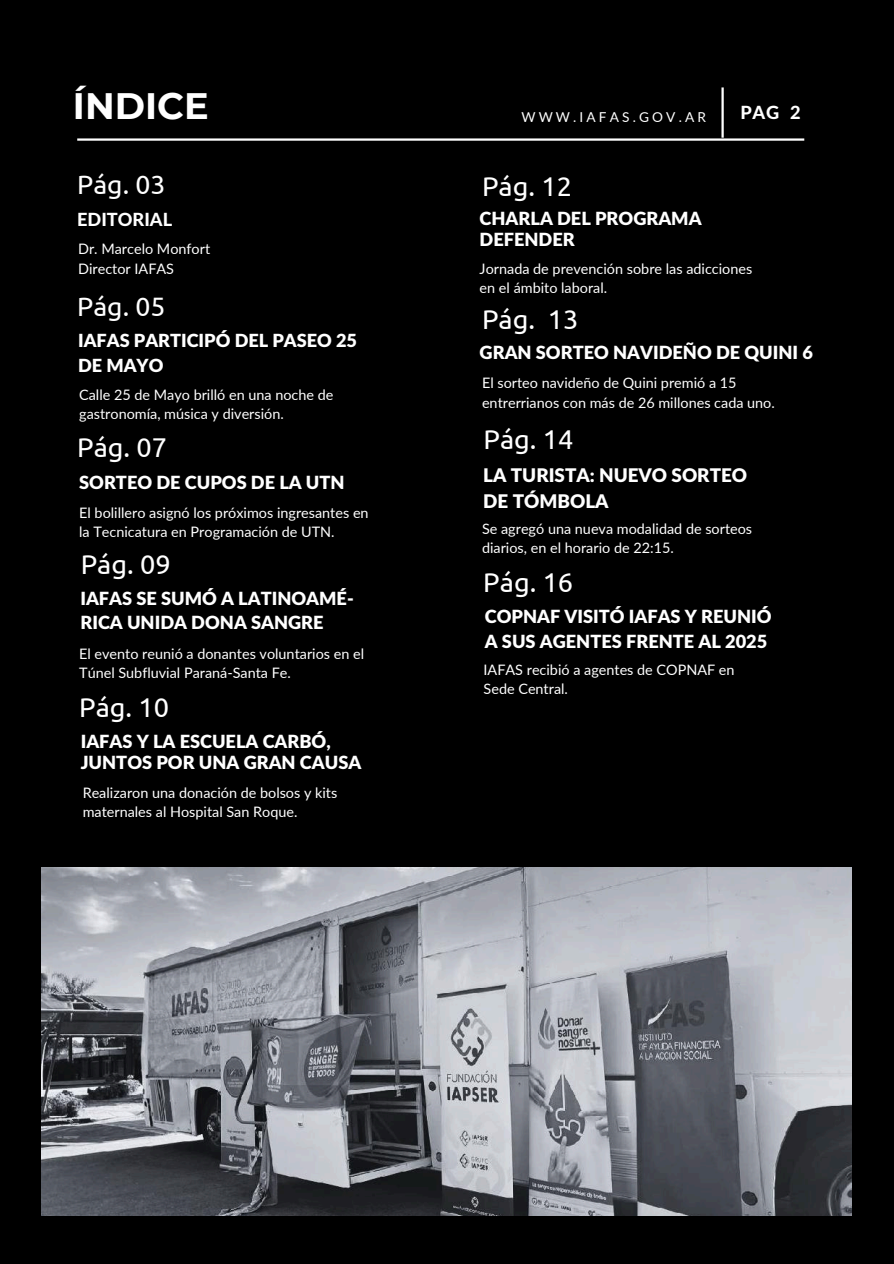
<style>
.page{position:relative;width:894px;height:1264px;background:#fff}
.page>*{position:absolute;margin:0;border:0;box-sizing:border-box;transform-origin:0 0}
.t1{font:700 36.75px "Montserrat";color:#fff}
.t2{font:27.15px "Ubuntu";color:#fff}
.t3{font:26.55px "Ubuntu";color:#fff}
.t4{font:900 18.75px/25.7px "Lato Latin";color:#fff}
.t5{font:900 18.15px/24.8px "Lato Latin";color:#fff}
.t6{font:800 18.15px "Lato Latin";color:#fff}
.t7{font:14.4px/19.2px "Lato";color:#fff}
.t8{font:13.65px "Lato";letter-spacing:.23em;color:#fff}
</style>
<div class="page">
<div style="left:0;top:0;width:893px;height:1263px;background:#000"></div>
<hr style="left:77px;top:138px;width:727px;height:3px;background:#fff">
<hr style="left:721px;top:87px;width:2px;height:51px;background:#fff">
<img style="left:42px;top:867px;width:809px;height:348px">
<h2 class="t1" style="left:73px;top:83px;width:137px">ÍNDICE</h2>
<h4 class="t3" style="left:77px;top:170px;width:90px">Pág. 03</h4>
<h3 class="t6" style="left:77px;top:211px;width:96px">EDITORIAL</h3>
<p class="t7" style="left:78px;top:239px;width:134px">Dr. Marcelo Monfort</p>
<h2 class="t7" style="left:78px;top:259px;width:97px">Director IAFAS</h2>
<p class="t3" style="left:77px;top:291px;width:90px">Pág. 05</p>
<h3 class="t5" style="left:78px;top:329px;width:280px">IAFAS PARTICIPÓ DEL PASEO 25<br>DE MAYO</h3>
<h2 class="t7" style="left:79px;top:385px;width:256px">Calle 25 de Mayo brilló en una noche de gastronomía, música y diversión.</h2>
<h2 class="t2" style="left:77px;top:431px;width:91px">Pág. 07</h2>
<p class="t5" style="left:79px;top:471px;width:267px">SORTEO DE CUPOS DE LA UTN</p>
<p class="t7" style="left:79px;top:502px;width:291px">El bolillero asignó los próximos ingresantes en la Tecnicatura en Programación de UTN.</p>
<h2 class="t2" style="left:81px;top:549px;width:91px">Pág. 09</h2>
<h3 class="t5" style="left:80px;top:586px;width:275px">IAFAS SE SUMÓ A LATINOAMÉ-<br>RICA UNIDA DONA SANGRE</h3>
<h2 class="t7" style="left:79px;top:643px;width:286px">El evento reunió a donantes voluntarios en el<br>Túnel Subfluvial Paraná-Santa Fe.</h2>
<h3 class="t2" style="left:79px;top:691px;width:91px">Pág. 10</h3>
<p class="t5" style="left:81px;top:731px;width:282px;line-height:21.3px">IAFAS Y LA ESCUELA CARBÓ,<br>JUNTOS POR UNA GRAN CAUSA</p>
<h2 class="t7" style="left:83px;top:783px;width:256px">Realizaron una donación de bolsos y kits maternales al Hospital San Roque.</h2>
<h1 class="t8" style="left:521px;top:108px;width:186px">WWW.IAFAS.GOV.AR</h1>
<p class="t6" style="left:740px;top:105px;width:62px">PAG 2</p>
<p class="t2" style="left:482px;top:170px;width:91px">Pág. 12</p>
<p class="t5" style="left:479px;top:208px;width:223px;line-height:21.3px">CHARLA DEL PROGRAMA<br>DEFENDER</p>
<h3 class="t7" style="left:479px;top:259px;width:274px">Jornada de prevención sobre las adicciones en el ámbito laboral.</h3>
<p class="t2" style="left:482px;top:304px;width:98px">Pág. 13</p>
<h3 class="t5" style="left:479px;top:341px;width:335px">GRAN SORTEO NAVIDEÑO DE QUINI 6</h3>
<h2 class="t7" style="left:482px;top:373px;width:294px">El sorteo navideño de Quini premió a 15 entrerrianos con más de 26 millones cada uno.</h2>
<p class="t2" style="left:483px;top:424px;width:91px">Pág. 14</p>
<h3 class="t4" style="left:483px;top:463px;width:265px">LA TURISTA: NUEVO SORTEO<br>DE TÓMBOLA</h3>
<h3 class="t7" style="left:482px;top:519px;width:271px">Se agregó una nueva modalidad de sorteos diarios, en el horario de 22:15.</h3>
<p class="t2" style="left:483px;top:566px;width:91px">Pág. 16</p>
<h2 class="t5" style="left:484px;top:605px;width:288px">COPNAF VISITÓ IAFAS Y REUNIÓ<br>A SUS AGENTES FRENTE AL 2025</h2>
<h3 class="t7" style="left:483px;top:660px;width:252px">IAFAS recibió a agentes de COPNAF en<br>Sede Central.</h3>
</div>
